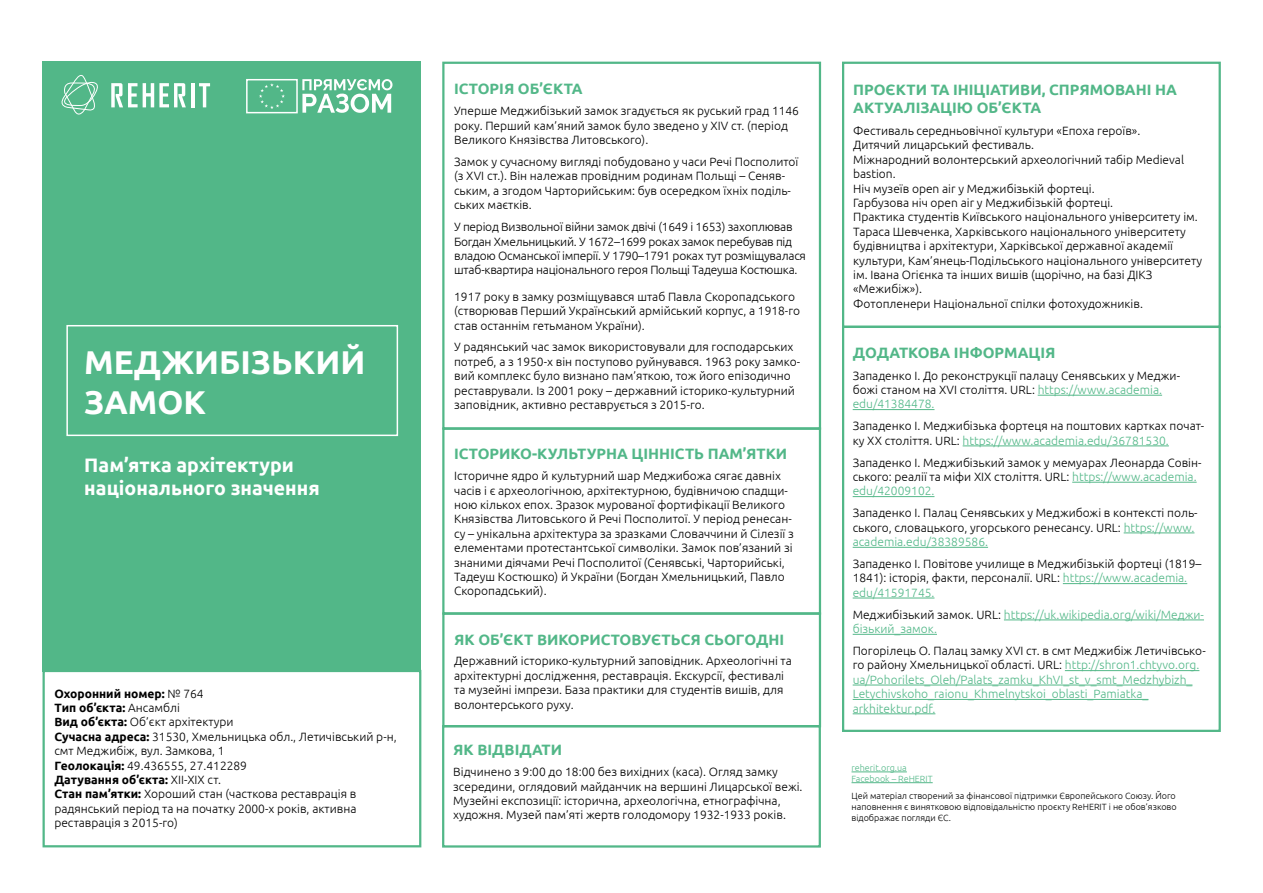
<style>
.page{position:relative;width:1263px;height:893px;background:#fff}
.page>*{position:absolute;margin:0;border:0;box-sizing:border-box;transform-origin:0 0}
.t1{font:700 33px/39.6px "Ubuntu";color:#fff}
.t2{font:700 19.5px/23.4px "Ubuntu";color:#fff}
.t3{font:700 15px/18px "Ubuntu";color:#52b788}
.t4{font:300 12px/14.4px "Ubuntu";color:#000}
.t5{font:300 12px/14.4px "Ubuntu";color:#54b889}
.t6{font:300 12px/14.4px "Ubuntu";letter-spacing:-.02em;color:#000}
.t7{font:300 9px/10.8px "Ubuntu";color:#000;text-align:justify}
.t8{font:300 9px/10.8px "Ubuntu";color:#54b889}
.s1{font-weight:700}
.s2{color:#54b889}
.s3{color:#000}
</style>
<div class="page">
<div style="left:842px;top:326px;width:379px;height:406px;border:2px solid #52b788"></div>
<div style="left:43px;top:670px;width:378px;height:177px;border:2px solid #52b788"></div>
<div style="left:442px;top:62px;width:379px;height:368px;border:2px solid #52b788"></div>
<div style="left:442px;top:612px;width:379px;height:115px;border:2px solid #52b788"></div>
<div style="left:442px;top:725px;width:379px;height:123px;border:2px solid #52b788"></div>
<div style="left:442px;top:427px;width:379px;height:188px;border:2px solid #52b788"></div>
<div style="left:43px;top:62px;width:378px;height:610px;background:#52b788"></div>
<hr style="left:851px;top:772px;width:56px;height:1px;background:#54b889">
<hr style="left:851px;top:782px;width:82px;height:1px;background:#54b889">
<hr style="left:1038px;top:395px;width:124px;height:1px;background:#54b889">
<hr style="left:853px;top:409px;width:81px;height:1px;background:#54b889">
<hr style="left:963px;top:446px;width:206px;height:1px;background:#54b889">
<hr style="left:1072px;top:482px;width:125px;height:1px;background:#54b889">
<hr style="left:853px;top:496px;width:81px;height:1px;background:#54b889">
<hr style="left:1124px;top:533px;width:70px;height:1px;background:#54b889">
<hr style="left:853px;top:547px;width:135px;height:1px;background:#54b889">
<hr style="left:1063px;top:583px;width:124px;height:1px;background:#54b889">
<hr style="left:853px;top:598px;width:81px;height:1px;background:#54b889">
<hr style="left:1004px;top:620px;width:200px;height:1px;background:#54b889">
<hr style="left:853px;top:634px;width:84px;height:1px;background:#54b889">
<hr style="left:1065px;top:670px;width:134px;height:1px;background:#54b889">
<hr style="left:853px;top:685px;width:339px;height:1px;background:#54b889">
<hr style="left:853px;top:699px;width:295px;height:1px;background:#54b889">
<hr style="left:853px;top:713px;width:82px;height:1px;background:#54b889">
<div style="left:66px;top:325px;width:332px;height:111px;border:2px solid #fff"></div>
<svg style="left:61px;top:75px;width:37px;height:40px"></svg>
<svg style="left:111px;top:83px;width:75px;height:24px"></svg>
<hr style="left:191px;top:83px;width:3px;height:24px;background:#fff">
<svg style="left:199px;top:83px;width:11px;height:24px"></svg>
<svg style="left:302px;top:79px;width:90px;height:34px"></svg>
<div style="left:246px;top:79px;width:52px;height:34px;border:2px solid #fff"></div>
<svg style="left:259px;top:83px;width:26px;height:26px"></svg>
<div style="left:842px;top:62px;width:379px;height:266px;border:2px solid #52b788"></div>
<h1 class="t1" style="left:84px;top:342px;width:282px">МЕДЖИБІЗЬКИЙ<br>ЗАМОК</h1>
<h2 class="t2" style="left:84px;top:453px;width:237px">Пам’ятка архітектури національного значення</h2>
<p class="t4" style="left:54px;top:686px;width:344px"><span class="s1">Охоронний номер:</span> № 764<br><span class="s1">Тип об’єкта:</span> Ансамблі<br><span class="s1">Вид об’єкта:</span> Об’єкт архітектури<br><span class="s1">Сучасна адреса:</span> 31530, Хмельницька обл., Летичівський р-н, смт Меджибіж, вул. Замкова, 1<br><span class="s1">Геолокація:</span> 49.436555, 27.412289<br><span class="s1">Датування об’єкта:</span> XII-XIX ст.<br><span class="s1">Стан пам’ятки:</span> Хороший стан (часткова реставрація в радянський період та на початку 2000-х років, активна реставрація з 2015-го)</p>
<p class="t3" style="left:454px;top:79px;width:130px">ІСТОРІЯ ОБ’ЄКТА</p>
<p class="t4" style="left:454px;top:104px;width:346px">Уперше Меджибізький замок згадується як руський град 1146 року. Перший кам’яний замок було зведено у XIV ст. (період<br>Великого Князівства Литовського).</p>
<p class="t4" style="left:454px;top:154px;width:346px">Замок у сучасному вигляді побудовано у часи Речі Посполитої (з XVI ст.). Він належав провідним родинам Польщі – Сеняв&shy;ським, а згодом Чарторийським: був осередком їхніх поділь&shy;ських маєтків.</p>
<p class="t6" style="left:454px;top:219px;width:353px">У період Визвольної війни замок двічі (1649 і 1653) захоплював Богдан Хмельницький. У 1672–1699 роках замок перебував під владою Османської імперії. У 1790–1791 роках тут розміщувалася штаб-квартира національного героя Польщі Тадеуша Костюшка.</p>
<p class="t4" style="left:454px;top:289px;width:347px">1917 року в замку розміщувався штаб Павла Скоропадського (створював Перший Український армійський корпус, а 1918-го став останнім гетьманом України).</p>
<p class="t4" style="left:454px;top:340px;width:348px">У радянський час замок використовували для господарських потреб, а з 1950-х він поступово руйнувався. 1963 року замко&shy;вий комплекс було визнано пам’яткою, тож його епізодично реставрували. Із 2001 року – державний історико-культурний заповідник, активно реставрується з 2015-го.</p>
<p class="t3" style="left:454px;top:445px;width:335px">ІСТОРИКО-КУЛЬТУРНА ЦІННІСТЬ ПАМ’ЯТКИ</p>
<p class="t4" style="left:454px;top:468px;width:341px">Історичне ядро й культурний шар Меджибожа сягає давніх часів і є археологічною, архітектурною, будівничою спадщи&shy;ною кількох епох. Зразок мурованої фортифікації Великого Князівства Литовського й Речі Посполитої. У період ренесан&shy;су – унікальна архітектура за зразками Словаччини й Сілезії з елементами протестантської символіки. Замок пов’язаний зі знаними діячами Речі Посполитої (Сенявські, Чарторийські, Тадеуш Костюшко) й України (Богдан Хмельницький, Павло Скоропадський).</p>
<p class="t3" style="left:454px;top:630px;width:332px">ЯК ОБ’ЄКТ ВИКОРИСТОВУЄТЬСЯ СЬОГОДНІ</p>
<p class="t4" style="left:454px;top:654px;width:339px">Державний історико-культурний заповідник. Археологічні та архітектурні дослідження, реставрація. Екскурсії, фестивалі та музейні імпрези. База практики для студентів вишів, для волонтерського руху.</p>
<p class="t3" style="left:453px;top:741px;width:110px">ЯК ВІДВІДАТИ</p>
<p class="t4" style="left:453px;top:764px;width:351px">Відчинено з 9:00 до 18:00 без вихідних (каса). Огляд замку зсередини, оглядовий майданчик на вершині Лицарської вежі.<br>Музейні експозиції: історична, археологічна, етнографічна, художня. Музей пам’яті жертв голодомору 1932-1933 років.</p>
<p class="t3" style="left:853px;top:80px;width:325px">ПРОЄКТИ ТА ІНІЦІАТИВИ, СПРЯМОВАНІ НА<br>АКТУАЛІЗАЦІЮ ОБ’ЄКТА</p>
<p class="t4" style="left:853px;top:123px;width:350px">Фестиваль середньовічної культури «Епоха героїв».<br>Дитячий лицарський фестиваль.<br>Міжнародний волонтерський археологічний табір Medieval bastion.<br>Ніч музеїв open air у Меджибізькій фортеці.<br>Гарбузова ніч open air у Меджибізькій фортеці.<br>Практика студентів Київського національного університету ім.<br>Тараса Шевченка, Харківського національного університету будівництва і архітектури, Харківської державної академії культури, Кам’янець-Подільського національного університету ім. Івана Огієнка та інших вишів (щорічно, на базі ДІКЗ «Межибіж»).<br>Фотопленери Національної спілки фотохудожників.</p>
<p class="t3" style="left:853px;top:343px;width:204px">ДОДАТКОВА ІНФОРМАЦІЯ</p>
<p class="t4" style="left:853px;top:368px;width:329px">Западенко І. До реконструкції палацу Сенявських у Меджи&shy;божі станом на XVI століття. URL: <span class="s2">https://www.academia. edu/41384478.</span></p>
<p class="t4" style="left:853px;top:418px;width:353px">Западенко І. Меджибізька фортеця на поштових картках почат&shy;ку ХХ століття. URL: <span class="s2">https://www.academia.edu/36781530.</span></p>
<p class="t4" style="left:853px;top:455px;width:350px">Западенко І. Меджибізький замок у мемуарах Леонарда Совін&shy;ського: реалії та міфи XIX століття. URL: <span class="s2">https://www.academia. edu/42009102.</span></p>
<p class="t4" style="left:853px;top:505px;width:346px">Западенко І. Палац Сенявських у Меджибожі в контексті поль&shy;ського, словацького, угорського ренесансу. URL: <span class="s2">https://www. academia.edu/38389586.</span></p>
<p class="t4" style="left:853px;top:556px;width:350px">Западенко І. Повітове училище в Меджибізькій фортеці (1819–<br>1841): історія, факти, персоналії. URL: <span class="s2">https://www.academia. edu/41591745.</span></p>
<p class="t5" style="left:853px;top:607px;width:353px"><span class="s3">Меджибізький замок. URL:</span> https://uk.wikipedia.org/wiki/Меджи&shy;бізький_замок.</p>
<p class="t5" style="left:853px;top:643px;width:354px"><span class="s3">Погорілець О. Палац замку XVI ст. в смт Меджибіж Летичівсько&shy;го району Хмельницької області. URL:</span> http://shron1.chtyvo.org. ua/Pohorilets_Oleh/Palats_zamku_KhVI_st_v_smt_Medzhybizh_ Letychivskoho_raionu_Khmelnytskoi_oblasti_Pamiatka_ arkhitektur.pdf.</p>
<p class="t8" style="left:851px;top:762px;width:83px">reherit.org.ua<br>Facebook – ReHERIT</p>
<p class="t7" style="left:851px;top:791px;width:327px">Цей матеріал створений за фінансової підтримки Європейського Союзу. Його наповнення є винятковою відповідальністю проєкту ReHERIT і не обов’язково відображає погляди ЄС.</p>
</div>
